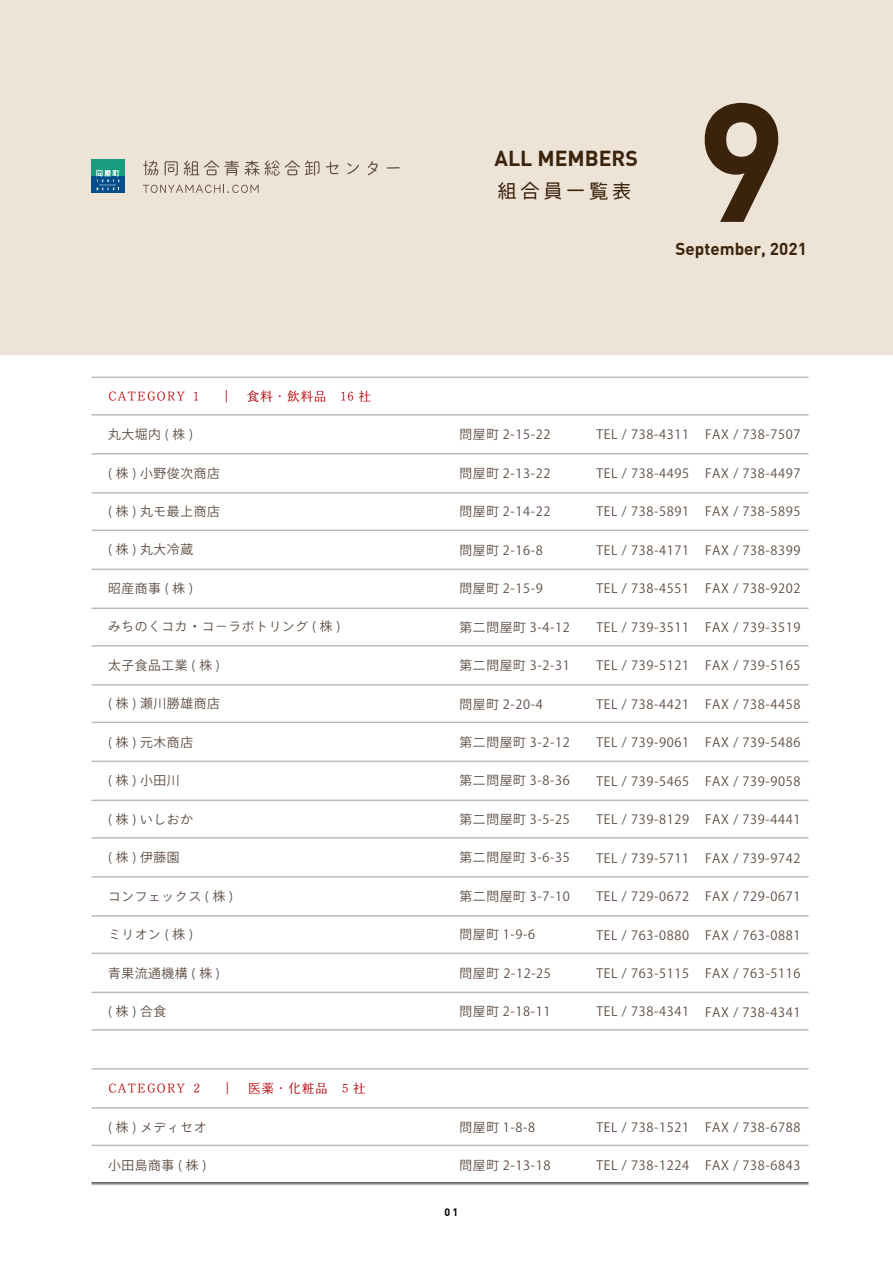
<style>
.page{position:relative;width:893px;height:1263px;background:#fff}
.page>*{position:absolute;margin:0;border:0;box-sizing:border-box;transform-origin:0 0}
.t1{font:700 165.75px "DIN Pro";color:#3b230b}
.t2{font:700 21.3px "DIN Pro";color:#3b230b}
.t3{font:19.2px "iroha 23 kaede";letter-spacing:.2em;color:#3b230b}
.t4{font:700 16.95px "DIN Pro";color:#3b230b}
.t5{font:12.75px "Ryo Gothic Plus N";letter-spacing:.05em;color:#5f4e44}
.t6{font:12.75px "Marumin Old";letter-spacing:.05em;color:#b60005}
.t7{font:700 10.65px "DIN Pro";color:#000}
</style>
<div class="page">
<hr style="left:92px;top:377px;width:716px;height:1px;background:#c1bab3">
<hr style="left:92px;top:414px;width:716px;height:2px;background:#c1bab3">
<hr style="left:92px;top:453px;width:716px;height:2px;background:#c1bab3">
<hr style="left:92px;top:492px;width:716px;height:2px;background:#c1bab3">
<hr style="left:92px;top:530px;width:716px;height:1px;background:#c1bab3">
<hr style="left:92px;top:569px;width:716px;height:1px;background:#c1bab3">
<hr style="left:92px;top:608px;width:716px;height:1px;background:#c1bab3">
<hr style="left:92px;top:645px;width:716px;height:2px;background:#c1bab3">
<hr style="left:92px;top:684px;width:716px;height:2px;background:#c1bab3">
<hr style="left:92px;top:722px;width:716px;height:1px;background:#c1bab3">
<hr style="left:92px;top:761px;width:716px;height:1px;background:#c1bab3">
<hr style="left:92px;top:800px;width:716px;height:1px;background:#c1bab3">
<hr style="left:92px;top:837px;width:716px;height:2px;background:#c1bab3">
<hr style="left:92px;top:876px;width:716px;height:2px;background:#c1bab3">
<hr style="left:92px;top:915px;width:716px;height:2px;background:#c1bab3">
<hr style="left:92px;top:953px;width:716px;height:1px;background:#c1bab3">
<hr style="left:92px;top:992px;width:716px;height:1px;background:#c1bab3">
<hr style="left:92px;top:1029px;width:716px;height:2px;background:#c1bab3">
<hr style="left:92px;top:1068px;width:716px;height:2px;background:#c1bab3">
<hr style="left:92px;top:1107px;width:716px;height:2px;background:#c1bab3">
<hr style="left:92px;top:1145px;width:716px;height:1px;background:#c1bab3">
<hr style="left:92px;top:1184px;width:716px;height:1px;background:#c1bab3">
<div style="left:0;top:0;width:893px;height:355px;background:#ede3d6"></div>
<div style="left:91px;top:160px;width:34px;height:33px;background:#189d80"></div>
<div style="left:91px;top:176px;width:34px;height:17px;background:#044f8b"></div>
<svg style="left:96px;top:169px;width:24px;height:21px"></svg>
<svg style="left:143px;top:185px;width:116px;height:8px"></svg>
<svg style="left:143px;top:160px;width:15px;height:15px"></svg>
<svg style="left:165px;top:161px;width:13px;height:15px"></svg>
<svg style="left:184px;top:160px;width:55px;height:16px"></svg>
<svg style="left:245px;top:160px;width:74px;height:16px"></svg>
<svg style="left:326px;top:162px;width:12px;height:12px"></svg>
<svg style="left:347px;top:163px;width:12px;height:11px"></svg>
<svg style="left:368px;top:161px;width:10px;height:14px"></svg>
<svg style="left:387px;top:167px;width:13px;height:2px"></svg>
<hr style="left:92px;top:1182px;width:716px;height:1px;background:#000">
<p class="t6" style="left:108px;top:389px;width:264px">CATEGORY 1 　｜　食料・飲料品　16 社</p>
<p class="t5" style="left:108px;top:426px;width:87px">丸大堀内 ( 株 )</p>
<p class="t5" style="left:108px;top:465px;width:113px">( 株 ) 小野俊次商店</p>
<p class="t5" style="left:108px;top:503px;width:113px">( 株 ) 丸モ最上商店</p>
<p class="t5" style="left:108px;top:542px;width:87px">( 株 ) 丸大冷蔵</p>
<p class="t5" style="left:108px;top:580px;width:87px">昭産商事 ( 株 )</p>
<p class="t5" style="left:108px;top:619px;width:234px">みちのくコカ・コ－ラボトリング ( 株 )</p>
<p class="t5" style="left:108px;top:657px;width:113px">太子食品工業 ( 株 )</p>
<p class="t5" style="left:108px;top:696px;width:113px">( 株 ) 瀬川勝雄商店</p>
<p class="t5" style="left:108px;top:734px;width:87px">( 株 ) 元木商店</p>
<p class="t5" style="left:108px;top:773px;width:73px">(株)小田川</p>
<p class="t5" style="left:108px;top:811px;width:87px">( 株 ) いしおか</p>
<p class="t5" style="left:108px;top:850px;width:73px">(株)伊藤園</p>
<p class="t5" style="left:108px;top:888px;width:127px">コンフェックス ( 株 )</p>
<p class="t5" style="left:108px;top:927px;width:87px">ミリオン ( 株 )</p>
<p class="t5" style="left:108px;top:965px;width:113px">青果流通機構 ( 株 )</p>
<p class="t5" style="left:108px;top:1004px;width:60px">(株)合食</p>
<p class="t6" style="left:108px;top:1082px;width:259px">CATEGORY 2 　｜　医薬・化粧品　5 社</p>
<p class="t5" style="left:108px;top:1119px;width:100px">( 株 ) メディセオ</p>
<p class="t5" style="left:108px;top:1158px;width:100px">小田島商事 ( 株 )</p>
<h2 class="t2" style="left:494px;top:144px;width:145px">ALL MEMBERS</h2>
<h3 class="t3" style="left:497px;top:181px;width:135px">組合員一覧表</h3>
<h1 class="t1" style="left:696px;top:52px;width:91px">9</h1>
<h3 class="t4" style="left:676px;top:238px;width:133px">September, 2021</h3>
<p class="t5" style="left:460px;top:426px;width:93px">問屋町 2-15-22</p>
<p class="t5" style="left:460px;top:465px;width:93px">問屋町 2-13-22</p>
<p class="t5" style="left:460px;top:503px;width:93px">問屋町 2-14-22</p>
<p class="t5" style="left:460px;top:542px;width:85px">問屋町 2-16-8</p>
<p class="t5" style="left:460px;top:580px;width:85px">問屋町 2-15-9</p>
<p class="t5" style="left:460px;top:619px;width:112px">第二問屋町 3-4-12</p>
<p class="t5" style="left:460px;top:657px;width:112px">第二問屋町 3-2-31</p>
<p class="t5" style="left:460px;top:696px;width:85px">問屋町 2-20-4</p>
<p class="t5" style="left:460px;top:734px;width:112px">第二問屋町 3-2-12</p>
<p class="t5" style="left:460px;top:773px;width:112px">第二問屋町 3-8-36</p>
<p class="t5" style="left:460px;top:811px;width:112px">第二問屋町 3-5-25</p>
<p class="t5" style="left:460px;top:850px;width:112px">第二問屋町 3-6-35</p>
<p class="t5" style="left:460px;top:888px;width:112px">第二問屋町 3-7-10</p>
<p class="t5" style="left:460px;top:927px;width:77px">問屋町 1-9-6</p>
<p class="t5" style="left:460px;top:965px;width:93px">問屋町 2-12-25</p>
<p class="t5" style="left:460px;top:1004px;width:93px">問屋町 2-18-11</p>
<p class="t5" style="left:596px;top:427px;width:94px">TEL / 738-4311</p>
<p class="t5" style="left:596px;top:465px;width:94px">TEL / 738-4495</p>
<p class="t5" style="left:596px;top:503px;width:94px">TEL / 738-5891</p>
<p class="t5" style="left:596px;top:542px;width:94px">TEL / 738-4171</p>
<p class="t5" style="left:596px;top:580px;width:94px">TEL / 738-4551</p>
<p class="t5" style="left:596px;top:619px;width:94px">TEL / 739-3511</p>
<p class="t5" style="left:596px;top:657px;width:94px">TEL / 739-5121</p>
<p class="t5" style="left:596px;top:696px;width:94px">TEL / 738-4421</p>
<p class="t5" style="left:596px;top:734px;width:94px">TEL / 739-9061</p>
<p class="t5" style="left:596px;top:773px;width:94px">TEL / 739-5465</p>
<p class="t5" style="left:596px;top:811px;width:94px">TEL / 739-8129</p>
<p class="t5" style="left:596px;top:850px;width:94px">TEL / 739-5711</p>
<p class="t5" style="left:596px;top:888px;width:94px">TEL / 729-0672</p>
<p class="t5" style="left:596px;top:927px;width:94px">TEL / 763-0880</p>
<p class="t5" style="left:596px;top:965px;width:94px">TEL / 763-5115</p>
<p class="t5" style="left:596px;top:1004px;width:94px">TEL / 738-4341</p>
<p class="t5" style="left:705px;top:427px;width:97px">FAX / 738-7507</p>
<p class="t5" style="left:705px;top:465px;width:97px">FAX / 738-4497</p>
<p class="t5" style="left:705px;top:504px;width:97px">FAX / 738-5895</p>
<p class="t5" style="left:705px;top:542px;width:97px">FAX / 738-8399</p>
<p class="t5" style="left:705px;top:581px;width:97px">FAX / 738-9202</p>
<p class="t5" style="left:705px;top:619px;width:97px">FAX / 739-3519</p>
<p class="t5" style="left:705px;top:657px;width:97px">FAX / 739-5165</p>
<p class="t5" style="left:705px;top:696px;width:97px">FAX / 738-4458</p>
<p class="t5" style="left:705px;top:734px;width:97px">FAX / 739-5486</p>
<p class="t5" style="left:705px;top:773px;width:97px">FAX / 739-9058</p>
<p class="t5" style="left:705px;top:811px;width:97px">FAX / 739-4441</p>
<p class="t5" style="left:705px;top:850px;width:97px">FAX / 739-9742</p>
<p class="t5" style="left:705px;top:888px;width:97px">FAX / 729-0671</p>
<p class="t5" style="left:705px;top:927px;width:97px">FAX / 763-0881</p>
<p class="t5" style="left:705px;top:965px;width:97px">FAX / 763-5116</p>
<p class="t5" style="left:705px;top:1004px;width:97px">FAX / 738-4341</p>
<p class="t5" style="left:460px;top:1119px;width:77px">問屋町 1-8-8</p>
<p class="t5" style="left:460px;top:1158px;width:93px">問屋町 2-13-18</p>
<p class="t7" style="left:445px;top:1205px;width:15px">01</p>
<p class="t5" style="left:596px;top:1119px;width:94px">TEL / 738-1521</p>
<p class="t5" style="left:596px;top:1158px;width:94px">TEL / 738-1224</p>
<p class="t5" style="left:705px;top:1119px;width:97px">FAX / 738-6788</p>
<p class="t5" style="left:705px;top:1158px;width:97px">FAX / 738-6843</p>
</div>
